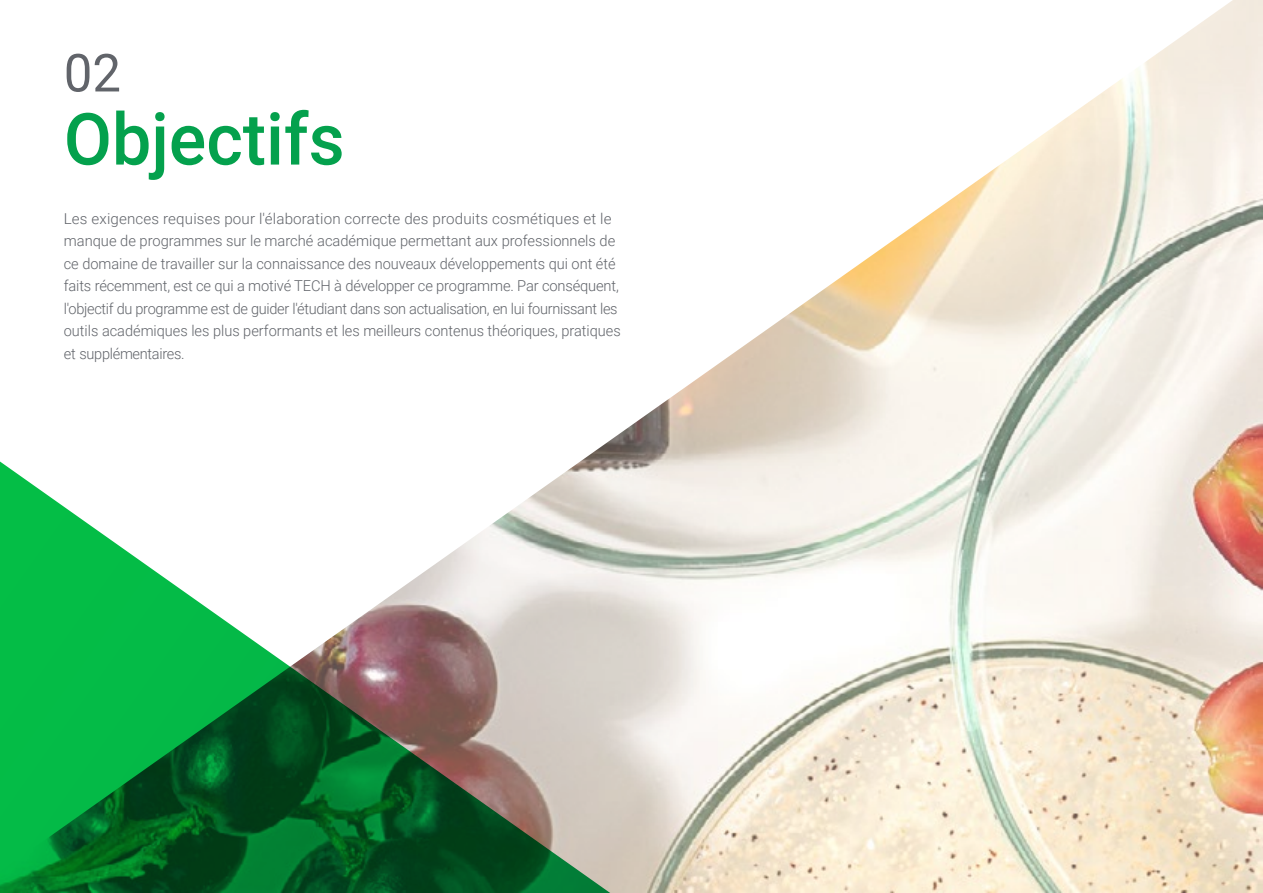
<style>
.page{position:relative;width:1263px;height:893px;background:#fff}
.page>*{position:absolute;margin:0;border:0;box-sizing:border-box;transform-origin:0 0}
.t1{font:500 72px "Roboto";color:#04a14d}
.t2{font:52.5px "Roboto";color:#61646a}
.t3{font:300 15px/22.5px "Roboto";color:#61646a}
</style>
<div class="page">
<img style="left:602px;top:0;width:661px;height:893px">
<svg style="left:0;top:446px;width:640px;height:447px"></svg>
<h2 class="t2" style="left:64px;top:36px;width:59px">02</h2>
<h1 class="t1" style="left:64px;top:89px;width:282px">Objectifs</h1>
<p class="t3" style="left:64px;top:207px;width:558px">Les exigences requises pour l'élaboration correcte des produits cosmétiques et le manque de programmes sur le marché académique permettant aux professionnels de ce domaine de travailler sur la connaissance des nouveaux développements qui ont été faits récemment, est ce qui a motivé TECH à développer ce programme. Par conséquent, l'objectif du programme est de guider l'étudiant dans son actualisation, en lui fournissant les outils académiques les plus performants et les meilleurs contenus théoriques, pratiques et supplémentaires.</p>
</div>
